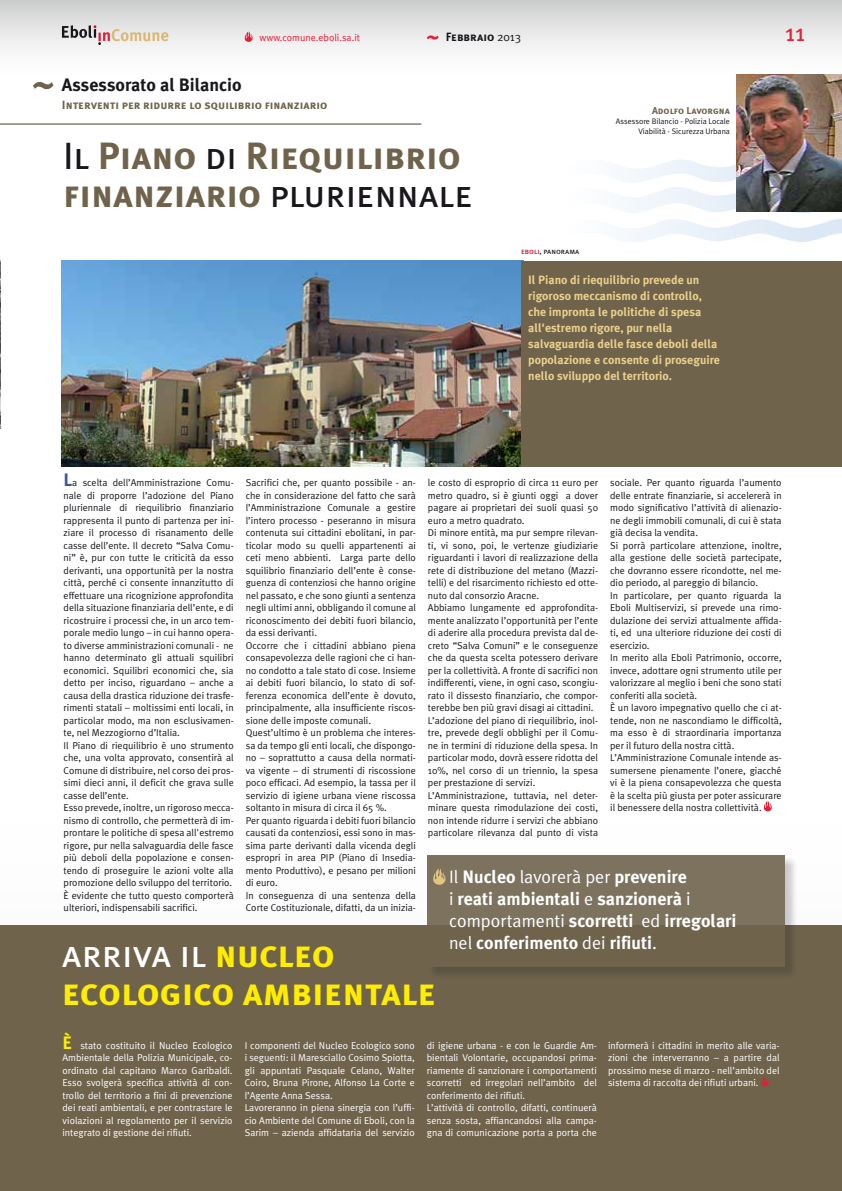
<style>
.page{position:relative;width:842px;height:1191px;background:#fff}
.page>*{position:absolute;margin:0;border:0;box-sizing:border-box;transform-origin:0 0}
.t1{font:38px/38px "Meta Plus Bold Caps";color:#6f634c}
.t2{font:38px "Meta Plus Bold Caps";color:#ffed00}
.t3{font:38px "Meta Plus Book Caps";color:#fff}
.t4{font:24px "Meta Plus";color:#e41f38}
.t5{font:700 18px/22px "Meta Plus";color:#fff}
.t6{font:700 18px "Meta Plus";color:#1a171c}
.t7{font:700 12px/16px "Meta Plus";color:#ebd18c}
.t8{font:12px "Meta Plus Bold Caps";color:#6f634c}
.t9{font:12px "Meta Plus Bold Caps";color:#1a171c}
.t10{font:10px/12.5px "Meta Plus Normal";color:#1a171c}
.t11{font:10px/12.5px "Meta Plus Normal";color:#fff;text-align:justify}
.t12{font:10px "Meta Plus Normal";color:#e41f38}
.t13{font:10px "Meta Plus Bold Caps";color:#6f634c}
.t14{font:8px/10px "Meta Plus Normal";color:#1a171c;text-align:right}
.t15{font:8px "Meta Plus Book Caps";color:#1a171c}
.s1{font-family:"Meta Plus Normal"}
.s2{font-family:"Meta Plus Book Caps";color:#1a171c}
.s3{color:#cd071e}
.s4{font-family:"Meta Plus";font-weight:700;font-size:18px;color:#3b569e}
.s5{font-family:"Meta Plus Normal";font-weight:400}
.s6{font-family:"Meta Plus Bold Caps";color:#ffed00}
.s7{font-family:"Meta Plus";font-weight:700;font-size:18px;color:#ffed00}
</style>
<div class="page">
<svg style="left:764px;top:801px;width:8px;height:10px"></svg>
<img style="left:0;top:261px;width:1px;height:168px">
<div style="left:0;top:926px;width:842px;height:265px;background:#6f634c"></div>
<svg style="left:761px;top:1076px;width:8px;height:10px"></svg>
<img style="left:62px;top:261px;width:459px;height:205px">
<div style="left:521px;top:261px;width:321px;height:205px;background:#6f634c"></div>
<div style="left:428px;top:856px;width:370px;height:123px;background:#1a171c;opacity:.25"></div>
<div style="left:427px;top:855px;width:358px;height:111px;background:linear-gradient(to right,#786c57,#786c57)"></div>
<svg style="left:433px;top:868px;width:12px;height:16px"></svg>
<div style="left:0;top:0;width:842px;height:77px;background:linear-gradient(to bottom,#d0d0d1,#fff)"></div>
<svg style="left:629px;top:159px;width:213px;height:83px"></svg>
<svg style="left:244px;top:31px;width:9px;height:11px"></svg>
<svg style="left:427px;top:35px;width:12px;height:5px"></svg>
<svg style="left:62px;top:25px;width:106px;height:20px"></svg>
<hr style="left:0;top:124px;width:421px;height:1px;background:#6f634c">
<svg style="left:33px;top:82px;width:20px;height:7px"></svg>
<img style="left:737px;top:74px;width:105px;height:138px">
<h3 class="t6" style="left:62px;top:74px;width:181px">Assessorato al Bilancio</h3>
<p class="t12" style="left:259px;top:32px;width:102px">www.comune.eboli.sa.it</p>
<p class="t9" style="left:446px;top:30px;width:77px">Febbraio <span class="s1">2013</span></p>
<h2 class="t4" style="left:785px;top:19px;width:21px">11</h2>
<p class="t8" style="left:62px;top:97px;width:267px">Interventi per ridurre lo squilibrio finanziario</p>
<h1 class="t1" style="left:63px;top:137px;width:411px"><span class="s2">Il</span> Piano <span class="s2">di</span> Riequilibrio finanziario <span class="s2">pluriennale</span></h1>
<p class="t13" style="left:652px;top:105px;width:79px">Adolfo Lavorgna</p>
<p class="t14" style="left:616px;top:116px;width:116px">Assessore Bilancio - Polizia Locale<br>Viabilità - Sicurezza Urbana</p>
<p class="t15" style="left:521px;top:247px;width:60px"><span class="s3">eboli</span>, panorama</p>
<p class="t7" style="left:528px;top:272px;width:193px">Il Piano di riequilibrio prevede un rigoroso meccanismo di controllo, che impronta le politiche di spesa all'estremo rigore, pur nella salvaguardia delle fasce deboli della popolazione e consente di proseguire nello sviluppo del territorio.</p>
<p class="t10" style="left:64px;top:476px;width:172px"><span class="s4">L</span>a scelta dell’Amministrazione Comu&shy;nale di proporre l’adozione del Piano pluriennale di riequilibrio finanziario rappresenta il punto di partenza per ini&shy;ziare il processo di risanamento delle casse dell’ente. Il decreto “Salva Comu&shy;ni” è, pur con tutte le criticità da esso derivanti, una opportunità per la nostra città, perché ci consente innanzitutto di effettuare una ricognizione approfondita della situazione finanziaria dell’ente, e di ricostruire i processi che, in un arco tem&shy;porale medio lungo – in cui hanno opera&shy;to diverse amministrazioni comunali - ne hanno determinato gli attuali squilibri economici. Squilibri economici che, sia detto per inciso, riguardano – anche a causa della drastica riduzione dei trasfe&shy;rimenti statali – moltissimi enti locali, in particolar modo, ma non esclusivamen&shy;te, nel Mezzogiorno d’Italia.<br>Il Piano di riequilibrio è uno strumento che, una volta approvato, consentirà al Comune di distribuire, nel corso dei pros&shy;simi dieci anni, il deficit che grava sulle casse dell’ente.<br>Esso prevede, inoltre, un rigoroso mecca&shy;nismo di controllo, che permetterà di im&shy;prontare le politiche di spesa all'estremo rigore, pur nella salvaguardia delle fasce più deboli della popolazione e consen&shy;tendo di proseguire le azioni volte alla promozione dello sviluppo del territorio.<br>È evidente che tutto questo comporterà ulteriori, indispensabili sacrifici.</p>
<p class="t10" style="left:246px;top:476px;width:172px">Sacrifici che, per quanto possibile - an&shy;che in considerazione del fatto che sarà l’Amministrazione Comunale a gestire l’intero processo - peseranno in misura contenuta sui cittadini ebolitani, in par&shy;ticolar modo su quelli appartenenti ai ceti meno abbienti. Larga parte dello squilibrio finanziario dell’ente è conse&shy;guenza di contenziosi che hanno origine nel passato, e che sono giunti a sentenza negli ultimi anni, obbligando il comune al riconoscimento dei debiti fuori bilancio, da essi derivanti.<br>Occorre che i cittadini abbiano piena consapevolezza delle ragioni che ci han&shy;no condotto a tale stato di cose. Insieme ai debiti fuori bilancio, lo stato di sof&shy;ferenza economica dell’ente è dovuto, principalmente, alla insufficiente riscos&shy;sione delle imposte comunali.<br>Quest’ultimo è un problema che interes&shy;sa da tempo gli enti locali, che dispongo&shy;no – soprattutto a causa della normati&shy;va vigente – di strumenti di riscossione poco efficaci. Ad esempio, la tassa per il servizio di igiene urbana viene riscossa soltanto in misura di circa il 65 %.<br>Per quanto riguarda i debiti fuori bilancio causati da contenziosi, essi sono in mas&shy;sima parte derivanti dalla vicenda degli espropri in area PIP (Piano di Insedia&shy;mento Produttivo), e pesano per milioni di euro.<br>In conseguenza di una sentenza della Corte Costituzionale, difatti, da un inizia-</p>
<p class="t10" style="left:428px;top:476px;width:172px">le costo di esproprio di circa 11 euro per metro quadro, si è giunti oggi a dover pagare ai proprietari dei suoli quasi 50 euro a metro quadrato.<br>Di minore entità, ma pur sempre rilevan&shy;ti, vi sono, poi, le vertenze giudiziarie riguardanti i lavori di realizzazione della rete di distribuzione del metano (Mazzi&shy;telli) e del risarcimento richiesto ed otte&shy;nuto dal consorzio Aracne.<br>Abbiamo lungamente ed approfondita&shy;mente analizzato l’opportunità per l’ente di aderire alla procedura prevista dal de&shy;creto “Salva Comuni” e le conseguenze che da questa scelta potessero derivare per la collettività. A fronte di sacrifici non indifferenti, viene, in ogni caso, scongiu&shy;rato il dissesto finanziario, che compor&shy;terebbe ben più gravi disagi ai cittadini.<br>L’adozione del piano di riequilibrio, inol&shy;tre, prevede degli obblighi per il Comu&shy;ne in termini di riduzione della spesa. In particolar modo, dovrà essere ridotta del 10%, nel corso di un triennio, la spesa per prestazione di servizi.<br>L’Amministrazione, tuttavia, nel deter&shy;minare questa rimodulazione dei costi, non intende ridurre i servizi che abbiano particolare rilevanza dal punto di vista</p>
<p class="t10" style="left:610px;top:476px;width:173px">sociale. Per quanto riguarda l’aumento delle entrate finanziarie, si accelererà in modo significativo l’attività di alienazio&shy;ne degli immobili comunali, di cui è stata già decisa la vendita.<br>Si porrà particolare attenzione, inoltre, alla gestione delle società partecipate, che dovranno essere ricondotte, nel me&shy;dio periodo, al pareggio di bilancio.<br>In particolare, per quanto riguarda la Eboli Multiservizi, si prevede una rimo&shy;dulazione dei servizi attualmente affida&shy;ti, ed una ulteriore riduzione dei costi di esercizio.<br>In merito alla Eboli Patrimonio, occorre, invece, adottare ogni strumento utile per valorizzare al meglio i beni che sono stati conferiti alla società.<br>È un lavoro impegnativo quello che ci at&shy;tende, non ne nascondiamo le difficoltà, ma esso è di straordinaria importanza per il futuro della nostra città.<br>L’Amministrazione Comunale intende as&shy;sumersene pienamente l’onere, giacché vi è la piena consapevolezza che questa è la scelta più giusta per poter assicurare il benessere della nostra collettività.</p>
<h3 class="t5" style="left:449px;top:865px;width:289px"><span class="s5">Il</span> Nucleo <span class="s5">lavorerà per</span> prevenire<br><span class="s5">i</span> reati ambientali <span class="s5">e</span> sanzionerà <span class="s5">i comportamenti</span> scorretti <span class="s5">ed</span> irregolari <span class="s5">nel</span> conferimento <span class="s5">dei</span> rifiuti<span class="s5">.</span></h3>
<h1 class="t3" style="left:62px;top:932px;width:274px">arriva il <span class="s6">nucleo</span></h1>
<h1 class="t2" style="left:62px;top:970px;width:375px">ecologico ambientale</h1>
<p class="t11" style="left:62px;top:1039px;width:172px"><span class="s7">È</span> stato costituito il Nucleo Ecologico Ambientale della Polizia Municipale, co&shy;ordinato dal capitano Marco Garibaldi.<br>Esso svolgerà specifica attività di con&shy;trollo del territorio a fini di prevenzione dei reati ambientali, e per contrastare le violazioni al regolamento per il servizio integrato di gestione dei rifiuti.</p>
<p class="t11" style="left:245px;top:1039px;width:172px;text-align:left">I componenti del Nucleo Ecologico sono i seguenti: il Maresciallo Cosimo Spiotta, gli appuntati Pasquale Celano, Walter Coiro, Bruna Pirone, Alfonso La Corte e l’Agente Anna Sessa.<br>Lavoreranno in piena sinergia con l’uffi&shy;cio Ambiente del Comune di Eboli, con la Sarim – azienda affidataria del servizio</p>
<p class="t11" style="left:427px;top:1039px;width:172px;text-align:left">di igiene urbana - e con le Guardie Am&shy;bientali Volontarie, occupandosi prima&shy;riamente di sanzionare i comportamenti scorretti ed irregolari nell’ambito del conferimento dei rifiuti.<br>L’attività di controllo, difatti, continuerà senza sosta, affiancandosi alla campa&shy;gna di comunicazione porta a porta che</p>
<p class="t11" style="left:608px;top:1039px;width:173px">informerà i cittadini in merito alle varia&shy;zioni che interverranno – a partire dal prossimo mese di marzo - nell’ambito del sistema di raccolta dei rifiuti urbani.</p>
</div>
